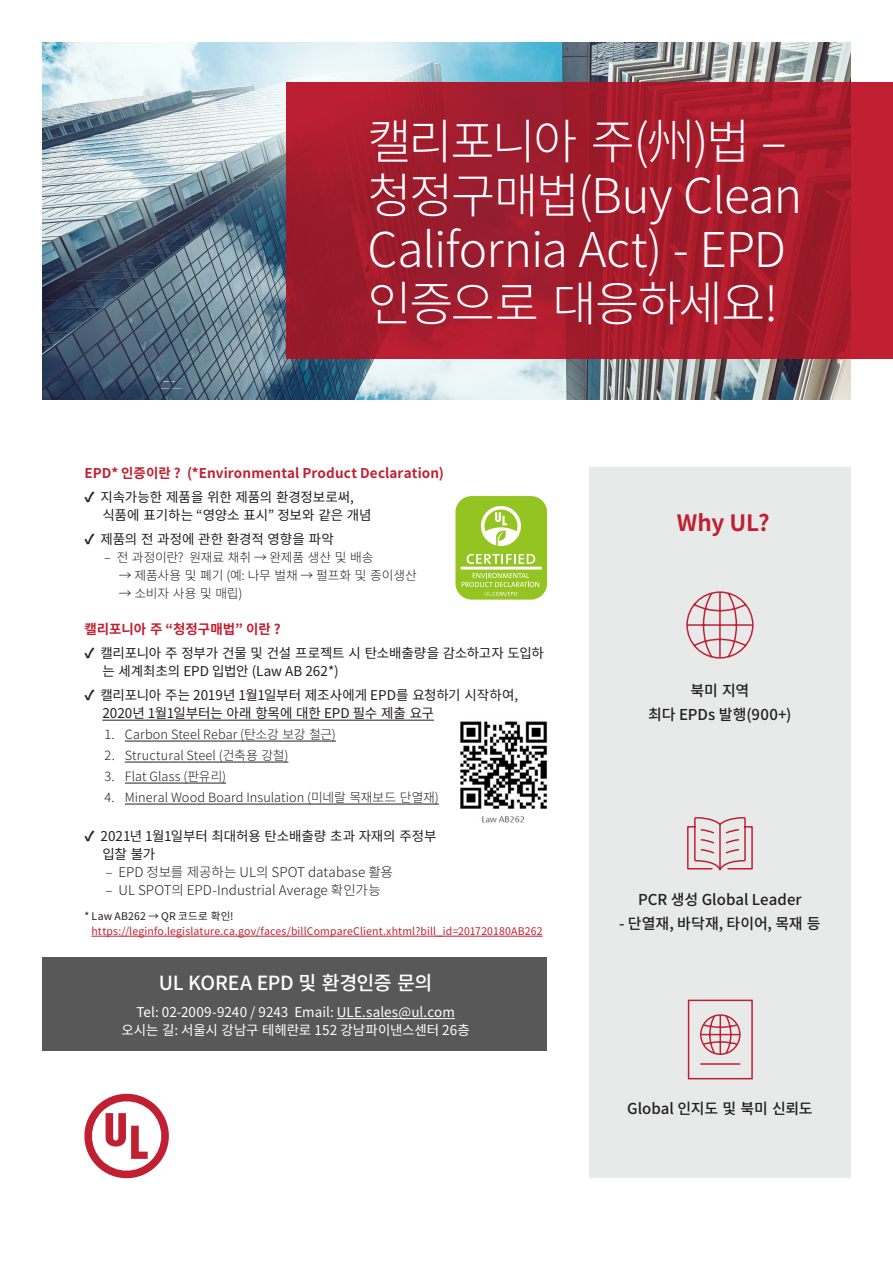
<style>
.page{position:relative;width:893px;height:1263px;background:#fff}
.page>*{position:absolute;margin:0;border:0;box-sizing:border-box;transform-origin:0 0}
.Cover_Headline{font:300 48px/54px "Noto Sans CJ Kjp";letter-spacing:-.025em;color:#fff}
.Interior_Headline_Mu{font:700 22.5px "Noto Sans CJ Kjp";color:#c02032}
.Body_Copy{font:500 19.5px "Noto Sans CJ Kjp";letter-spacing:-.015em;color:#fff}
.Body_Copy-2{font:500 15px "Noto Sans CJ Kjp";color:#231f20}
.Body_Copy-3{font:13.5px/18px "Noto Sans CJ Kjp";letter-spacing:-.01em;color:#231f20}
.Body_Copy-4{font:13.5px "Noto Sans CJ Kjp";color:#fff}
.Body_Copy-5{font:300 13.5px "Noto Sans CJ Kjp";color:#231f20}
.Body_Copy_Title{font:700 13.5px "Noto Sans CJ Kjp";letter-spacing:.01em;color:#c02032}
.Body_Copy-6{font:300 12.75px "Noto Sans CJ Kjp";color:#231f20}
.Body_Copy-7{font:10.5px "Noto Sans CJ Kjp";letter-spacing:.015em;color:#c02032}
.Body_Copy-8{font:10.5px "Noto Sans CJ Kjp";letter-spacing:.025em;color:#231f20}
.s1{font-weight:900}
</style>
<div class="page">
<img style="left:42px;top:42px;width:808px;height:357px">
<svg style="left:287px;top:83px;width:606px;height:276px;background:#a61c2d"></svg>
<svg style="left:84px;top:1093px;width:85px;height:86px"></svg>
<hr style="left:102px;top:720px;width:332px;height:1px;background:#231f20">
<hr style="left:125px;top:741px;width:211px;height:1px;background:#231f20">
<hr style="left:125px;top:762px;width:163px;height:1px;background:#231f20">
<hr style="left:125px;top:783px;width:101px;height:1px;background:#231f20">
<hr style="left:125px;top:804px;width:314px;height:1px;background:#231f20">
<hr style="left:91px;top:936px;width:452px;height:1px;background:#c02032">
<div style="left:589px;top:467px;width:261px;height:711px;background:#e8eae9"></div>
<div style="left:42px;top:958px;width:505px;height:93px;background:#585858"></div>
<hr style="left:337px;top:1018px;width:118px;height:1px;background:#fff">
<div style="left:455px;top:496px;width:92px;height:104px;background:#94c421;border-radius:16px"></div>
<svg style="left:467px;top:554px;width:68px;height:10px"></svg>
<hr style="left:461px;top:567px;width:81px;height:3px;background:#fff">
<svg style="left:481px;top:506px;width:40px;height:40px"></svg>
<svg style="left:462px;top:573px;width:77px;height:23px"></svg>
<img style="left:460px;top:721px;width:87px;height:102px">
<svg style="left:686px;top:591px;width:68px;height:68px"></svg>
<svg style="left:687px;top:817px;width:66px;height:54px"></svg>
<hr style="left:719px;top:824px;width:2px;height:46px;background:#bf2133">
<svg style="left:687px;top:999px;width:66px;height:81px"></svg>
<h1 class="Cover_Headline" style="left:367px;top:115px;width:436px">캘리포니아 주(州)법 – 청정구매법(Buy Clean<br>California Act) - EPD 인증으로 대응하세요!</h1>
<h6 class="Body_Copy_Title" style="left:84px;top:466px;width:361px">EPD* 인증이란 ? (*Environmental Product Declaration)</h6>
<p class="Body_Copy-3" style="left:102px;top:488px;width:271px;text-indent:-18px"><span class="s1">✓</span> 지속가능한 제품을 위한 제품의 환경정보로써, 식품에 표기하는 “영양소 표시” 정보와 같은 개념</p>
<p class="Body_Copy-3" style="left:84px;top:530px;width:251px"><span class="s1">✓</span> 제품의 전 과정에 관한 환경적 영향을 파악</p>
<p class="Body_Copy-6" style="left:104px;top:550px;width:271px">– 전 과정이란? 원재료 채취 → 완제품 생산 및 배송</p>
<p class="Body_Copy-6" style="left:119px;top:568px;width:299px">→ 제품사용 및 폐기 (예: 나무 벌채 → 펄프화 및 종이생산</p>
<p class="Body_Copy-6" style="left:119px;top:586px;width:125px">→ 소비자 사용 및 매립)</p>
<h6 class="Body_Copy_Title" style="left:84px;top:622px;width:198px">캘리포니아 주 “청정구매법” 이란 ?</h6>
<p class="Body_Copy-3" style="left:102px;top:644px;width:443px;text-indent:-18px"><span class="s1">✓</span> 캘리포니아 주 정부가 건물 및 건설 프로젝트 시 탄소배출량을 감소하고자 도입하 는 세계최초의 EPD 입법안 (Law AB 262*)</p>
<p class="Body_Copy-3" style="left:84px;top:686px;width:435px"><span class="s1">✓</span> 캘리포니아 주는 2019년 1월1일부터 제조사에게 EPD를 요청하기 시작하여,</p>
<p class="Body_Copy-3" style="left:102px;top:704px;width:333px">2020년 1월1일부터는 아래 항목에 대한 EPD 필수 제출 요구</p>
<p class="Body_Copy-6" style="left:105px;top:727px;width:233px">1. Carbon Steel Rebar (탄소강 보강 철근)</p>
<p class="Body_Copy-6" style="left:105px;top:748px;width:185px">2. Structural Steel (건축용 강철)</p>
<p class="Body_Copy-6" style="left:105px;top:769px;width:123px">3. Flat Glass (판유리)</p>
<p class="Body_Copy-6" style="left:105px;top:790px;width:336px">4. Mineral Wood Board Insulation (미네랄 목재보드 단열재)</p>
<p class="Body_Copy-3" style="left:84px;top:827px;width:354px"><span class="s1">✓</span> 2021년 1월1일부터 최대허용 탄소배출량 초과 자재의 주정부</p>
<p class="Body_Copy-3" style="left:102px;top:845px;width:54px">입찰 불가</p>
<p class="Body_Copy-5" style="left:105px;top:865px;width:289px">– EPD 정보를 제공하는 UL의 SPOT database 활용</p>
<p class="Body_Copy-5" style="left:105px;top:883px;width:277px">– UL SPOT의 EPD-Industrial Average 확인가능</p>
<p class="Body_Copy-8" style="left:84px;top:910px;width:151px">* Law AB262 → QR 코드로 확인!</p>
<p class="Body_Copy-7" style="left:91px;top:925px;width:453px">https://leginfo.legislature.ca.gov/faces/billCompareClient.xhtml?bill_id=201720180AB262</p>
<p class="Body_Copy" style="left:159px;top:971px;width:275px">UL KOREA EPD 및 환경인증 문의</p>
<p class="Body_Copy-4" style="left:136px;top:1004px;width:320px">Tel: 02-2009-9240 / 9243 Email: ULE.sales@ul.com</p>
<p class="Body_Copy-4" style="left:121px;top:1022px;width:350px">오시는 길: 서울시 강남구 테헤란로 152 강남파이낸스센터 26층</p>
<p class="Interior_Headline_Mu" style="left:677px;top:510px;width:94px">Why UL?</p>
<p class="Body_Copy-2" style="left:690px;top:682px;width:60px">북미 지역</p>
<p class="Body_Copy-2" style="left:648px;top:706px;width:145px">최다 EPDs 발행(900+)</p>
<p class="Body_Copy-2" style="left:638px;top:891px;width:165px">PCR 생성 Global Leader</p>
<p class="Body_Copy-2" style="left:619px;top:915px;width:203px">- 단열재, 바닥재, 타이어, 목재 등</p>
<p class="Body_Copy-2" style="left:627px;top:1100px;width:187px">Global 인지도 및 북미 신뢰도</p>
</div>
